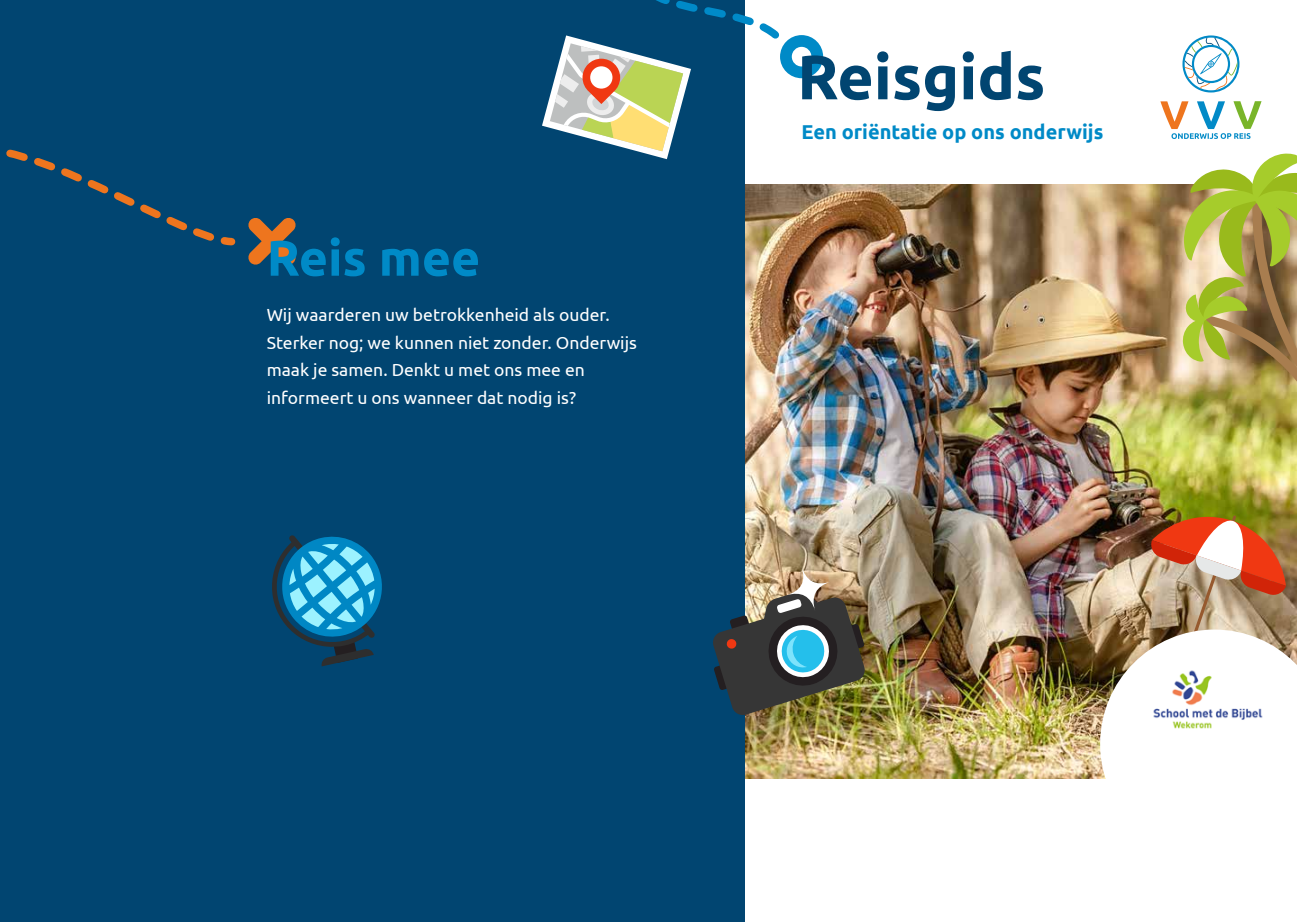
<style>
.page{position:relative;width:1297px;height:922px;background:#fff}
.page>*{position:absolute;margin:0;border:0;box-sizing:border-box;transform-origin:0 0}
.t1{font:700 62.5px "Ubuntu";color:#014571}
.t2{font:700 50px "Ubuntu";color:#008ac7}
.t3{font:700 20px "Ubuntu";color:#008ac7}
.t4{font:17.5px/27.5px "Ubuntu";color:#fff}
</style>
<div class="page">
<img style="left:744px;top:184px;width:553px;height:594px">
<img style="left:1149px;top:511px;width:137px;height:118px">
<svg style="left:1100px;top:629px;width:197px;height:150px"></svg>
<img style="left:1151px;top:667px;width:113px;height:61px">
<div style="left:0;top:0;width:744px;height:921px;background:#014571"></div>
<svg style="left:248px;top:218px;width:48px;height:47px"></svg>
<img style="left:713px;top:590px;width:153px;height:126px">
<svg style="left:786px;top:566px;width:45px;height:45px"></svg>
<svg style="left:1182px;top:153px;width:115px;height:247px;background:#b0ac5c"></svg>
<svg style="left:272px;top:535px;width:110px;height:131px"></svg>
<svg style="left:6px;top:149px;width:230px;height:97px"></svg>
<svg style="left:542px;top:0;width:281px;height:159px"></svg>
<svg style="left:1160px;top:101px;width:101px;height:38px"></svg>
<svg style="left:1182px;top:35px;width:57px;height:57px"></svg>
<h2 class="t2" style="left:267px;top:227px;width:215px">Reis mee</h2>
<p class="t4" style="left:267px;top:301px;width:372px">Wij waarderen uw betrokkenheid als ouder.<br>Sterker nog; we kunnen niet zonder. Onderwijs maak je samen. Denkt u met ons mee en informeert u ons wanneer dat nodig is?</p>
<h1 class="t1" style="left:797px;top:39px;width:250px">Reisgids</h1>
<p class="t3" style="left:802px;top:120px;width:303px">Een oriëntatie op ons onderwijs</p>
</div>
